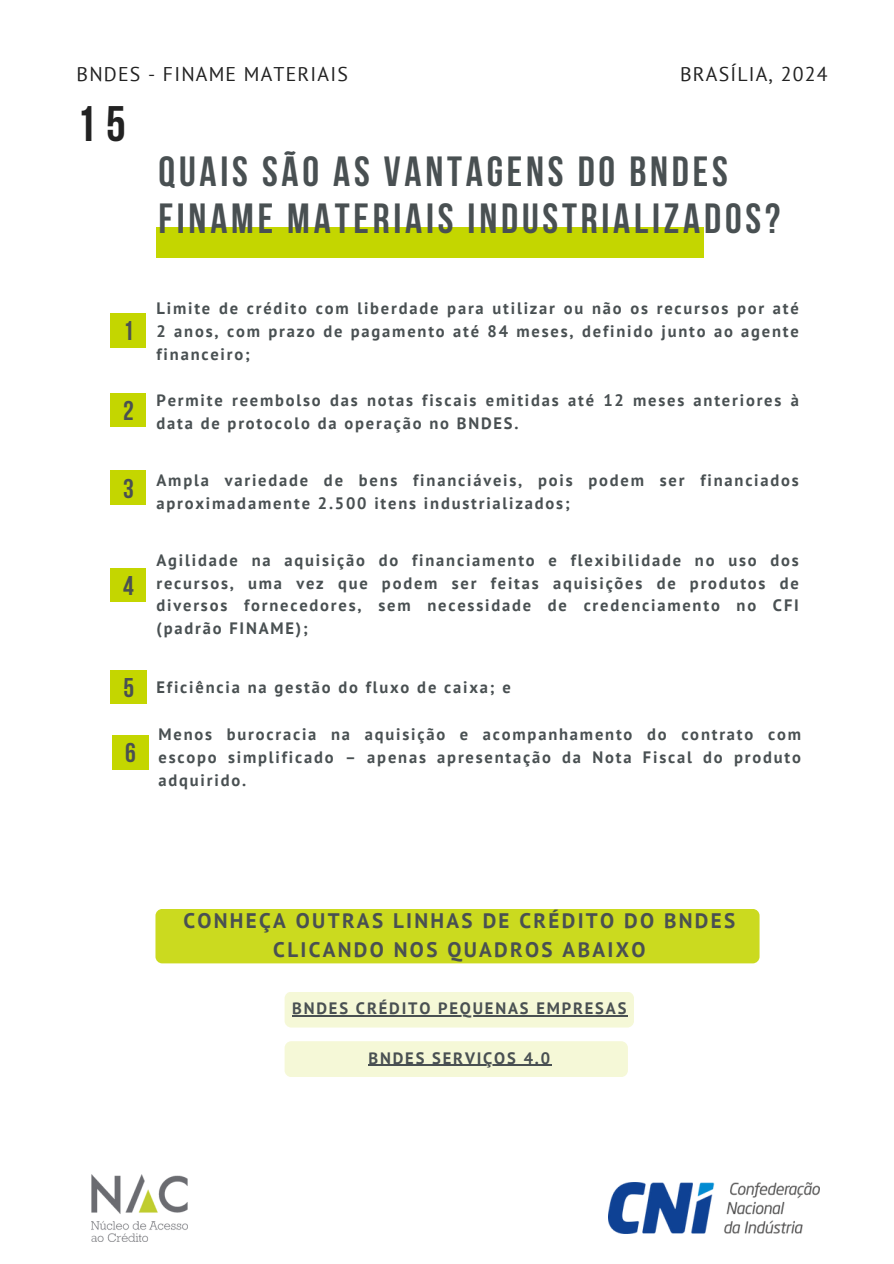
<style>
.page{position:relative;width:894px;height:1264px;background:#fff}
.page>*{position:absolute;margin:0;border:0;box-sizing:border-box;transform-origin:0 0}
.t1{font:700 49.65px "Bebas Neue";color:#222}
.t2{font:700 42px/47.2px "Bebas Neue";letter-spacing:.09em;color:#495052}
.t3{font:700 27px "Bebas Neue";color:#495052}
.t4{font:700 21px/29.2px "PT Sans";letter-spacing:.11em;color:#495052;text-align:center}
.t5{font:19.8px "PT Sans";letter-spacing:.06em;color:#222}
.t6{font:700 16.5px/22.8px "PT Sans";letter-spacing:.11em;color:#495052;text-align:justify}
</style>
<div class="page">
<div style="left:156px;top:228px;width:548px;height:29px;background:#c4d600"></div>
<img style="left:91px;top:1174px;width:96px;height:67px">
<div style="left:111px;top:313px;width:35px;height:34px;background:#c4d600"></div>
<div style="left:111px;top:393px;width:35px;height:34px;background:#c4d600"></div>
<div style="left:111px;top:471px;width:35px;height:33px;background:#c4d600"></div>
<div style="left:111px;top:568px;width:35px;height:34px;background:#c4d600"></div>
<div style="left:111px;top:670px;width:36px;height:33px;background:#c4d600"></div>
<div style="left:113px;top:735px;width:35px;height:34px;background:#c4d600"></div>
<div style="left:155px;top:908px;width:604px;height:55px;background:#cbda1f;border-radius:7px"></div>
<div style="left:284px;top:991px;width:350px;height:36px;background:#f5f8d7;border-radius:7px"></div>
<hr style="left:292px;top:1015px;width:109px;height:1px;background:#495052">
<hr style="left:401px;top:1015px;width:227px;height:1px;background:#495052">
<div style="left:284px;top:1041px;width:343px;height:36px;background:#f5f8d7;border-radius:7px"></div>
<hr style="left:368px;top:1064px;width:184px;height:1px;background:#495052">
<img style="left:608px;top:1182px;width:211px;height:51px">
<h3 class="t5" style="left:77px;top:61px;width:273px">BNDES - FINAME MATERIAIS</h3>
<p class="t1" style="left:76px;top:103px;width:51px">15</p>
<p class="t5" style="left:680px;top:61px;width:149px">BRASÍLIA, 2024</p>
<h3 class="t2" style="left:158px;top:152px;width:623px">QUAIS SÃO AS VANTAGENS DO BNDES<br>FINAME MATERIAIS INDUSTRIALIZADOS?</h3>
<p class="t3" style="left:123px;top:320px;width:12px">1</p>
<p class="t3" style="left:123px;top:399px;width:12px">2</p>
<p class="t3" style="left:123px;top:477px;width:12px">3</p>
<p class="t3" style="left:123px;top:574px;width:12px">4</p>
<p class="t3" style="left:123px;top:676px;width:12px">5</p>
<p class="t3" style="left:125px;top:742px;width:12px">6</p>
<h1 class="t6" style="left:156px;top:296px;width:643px">Limite de crédito com liberdade para utilizar ou não os recursos por até 2 anos, com prazo de pagamento até 84 meses, definido junto ao agente financeiro;</h1>
<p class="t6" style="left:156px;top:389px;width:643px">Permite reembolso das notas fiscais emitidas até 12 meses anteriores à data de protocolo da operação no BNDES.</p>
<p class="t6" style="left:156px;top:468px;width:643px">Ampla variedade de bens financiáveis, pois podem ser financiados aproximadamente 2.500 itens industrializados;</p>
<p class="t6" style="left:156px;top:548px;width:643px">Agilidade na aquisição do financiamento e flexibilidade no uso dos recursos, uma vez que podem ser feitas aquisições de produtos de diversos fornecedores, sem necessidade de credenciamento no CFI (padrão FINAME);</p>
<p class="t6" style="left:156px;top:675px;width:356px">Eficiência na gestão do fluxo de caixa; e</p>
<p class="t6" style="left:158px;top:722px;width:643px">Menos burocracia na aquisição e acompanhamento do contrato com escopo simplificado – apenas apresentação da Nota Fiscal do produto adquirido.</p>
<p class="t4" style="left:183px;top:905px;width:553px">CONHEÇA OUTRAS LINHAS DE CRÉDITO DO BNDES<br>CLICANDO NOS QUADROS ABAIXO</p>
<p class="t6" style="left:292px;top:996px;width:335px">BNDES CRÉDITO PEQUENAS EMPRESAS</p>
<p class="t6" style="left:368px;top:1046px;width:183px">BNDES SERVIÇOS 4.0</p>
</div>
